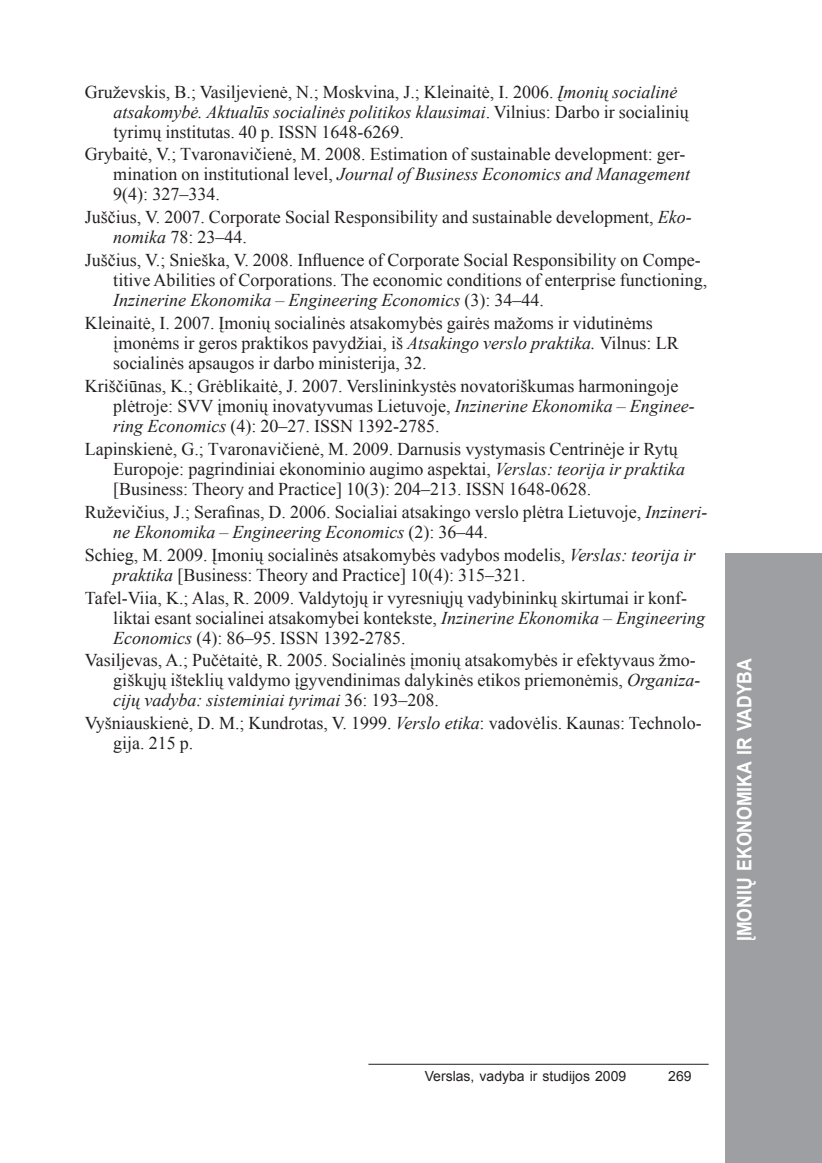
<style>
.page{position:relative;width:822px;height:1163px;background:#fff}
.page>*{position:absolute;margin:0;border:0;box-sizing:border-box;transform-origin:0 0}
.t1{font:700 20px "Arial";color:#fff;scale:.88 1}
.t2{font:18px/20px "Times New Roman";color:#231f20}
.t3{font:14px "Arial";color:#231f20}
.s1{font-style:italic}
</style>
<div class="page">
<hr style="left:368px;top:1063px;width:341px;height:1px;background:#231f20">
<div style="left:726px;top:553px;width:96px;height:609px;background:#9d9fa2"></div>
<p class="t2" style="left:113px;top:81px;width:577px;text-indent:-28px">Gruževskis, B.; Vasiljevienė, N.; Moskvina, J.; Kleinaitė, I. 2006. <span class="s1">Įmonių socialinė atsakomybė. Aktualūs socialinės politikos klausimai</span>. Vilnius: Darbo ir socialinių tyrimų institutas. 40 p. ISSN 1648-6269.</p>
<p class="t2" style="left:113px;top:144px;width:578px;text-indent:-28px">Grybaitė, V.; Tvaronavičienė, M. 2008. Estimation of sustainable development: ger&shy;mination on institutional level, <span class="s1">Journal of Business Economics and Management<br></span>9(4): 327–334.</p>
<p class="t2" style="left:113px;top:207px;width:580px;text-indent:-28px">Juščius, V. 2007. Corporate Social Responsibility and sustainable development, <span class="s1">Eko&shy;nomika</span> 78: 23–44.</p>
<p class="t2" style="left:113px;top:250px;width:596px;text-indent:-28px">Juščius, V.; Snieška, V. 2008. Influence of Corporate Social Responsibility on Compe&shy;titive Abilities of Corporations. The economic conditions of enterprise functioning,<br><span class="s1">Inzinerine Ekonomika – Engineering Economics</span> (3): 34–44.</p>
<p class="t2" style="left:113px;top:313px;width:567px;text-indent:-28px">Kleinaitė, I. 2007. Įmonių socialinės atsakomybės gairės mažoms ir vidutinėms įmonėms ir geros praktikos pavydžiai, iš <span class="s1">Atsakingo verslo praktika.</span> Vilnus: LR socialinės apsaugos ir darbo ministerija, 32.</p>
<p class="t2" style="left:113px;top:375px;width:583px;text-indent:-28px">Kriščiūnas, K.; Grėblikaitė, J. 2007. Verslininkystės novatoriškumas harmoningoje plėtroje: SVV įmonių inovatyvumas Lietuvoje, <span class="s1">Inzinerine Ekonomika – Enginee&shy;ring Economics</span> (4): 20–27. ISSN 1392-2785.</p>
<p class="t2" style="left:113px;top:438px;width:573px;text-indent:-28px">Lapinskienė, G.; Tvaronavičienė, M. 2009. Darnusis vystymasis Centrinėje ir Rytų<br>Europoje: pagrindiniai ekonominio augimo aspektai, <span class="s1">Verslas: teorija ir praktika </span>[Business: Theory and Practice] 10(3): 204–213. ISSN 1648-0628.</p>
<p class="t2" style="left:113px;top:501px;width:596px;text-indent:-28px">Ruževičius, J.; Serafinas, D. 2006. Socialiai atsakingo verslo plėtra Lietuvoje, <span class="s1">Inzineri&shy;ne Ekonomika – Engineering Economics</span> (2): 36–44.</p>
<p class="t2" style="left:113px;top:544px;width:584px;text-indent:-28px">Schieg, M. 2009. Įmonių socialinės atsakomybės vadybos modelis, <span class="s1">Verslas: teorija ir praktika</span> [Business: Theory and Practice] 10(4): 315–321.</p>
<p class="t2" style="left:113px;top:587px;width:593px;text-indent:-28px">Tafel-Viia, K.; Alas, R. 2009. Valdytojų ir vyresniųjų vadybininkų skirtumai ir konf&shy;liktai esant socialinei atsakomybei kontekste, <span class="s1">Inzinerine Ekonomika – Engineering<br>Economics</span> (4): 86–95. ISSN 1392-2785.</p>
<p class="t2" style="left:113px;top:650px;width:589px;text-indent:-28px">Vasiljevas, A.; Pučėtaitė, R. 2005. Socialinės įmonių atsakomybės ir efektyvaus žmo&shy;giškųjų išteklių valdymo įgyvendinimas dalykinės etikos priemonėmis, <span class="s1">Organiza&shy;cijų vadyba: sisteminiai tyrimai</span> 36: 193–208.</p>
<p class="t2" style="left:113px;top:712px;width:590px;text-indent:-28px">Vyšniauskienė, D. M.; Kundrotas, V. 1999. <span class="s1">Verslo etika</span>: vadovėlis. Kaunas: Technolo&shy;gija. 215 p.</p>
<p class="t1" style="left:731px;top:940px;width:323px;rotate:-90deg">Įmonių ekonomika ir vadyba</p>
<p class="t3" style="left:425px;top:1066px;width:203px">Verslas, vadyba ir studijos 2009</p>
<p class="t3" style="left:668px;top:1066px;width:25px">269</p>
</div>
